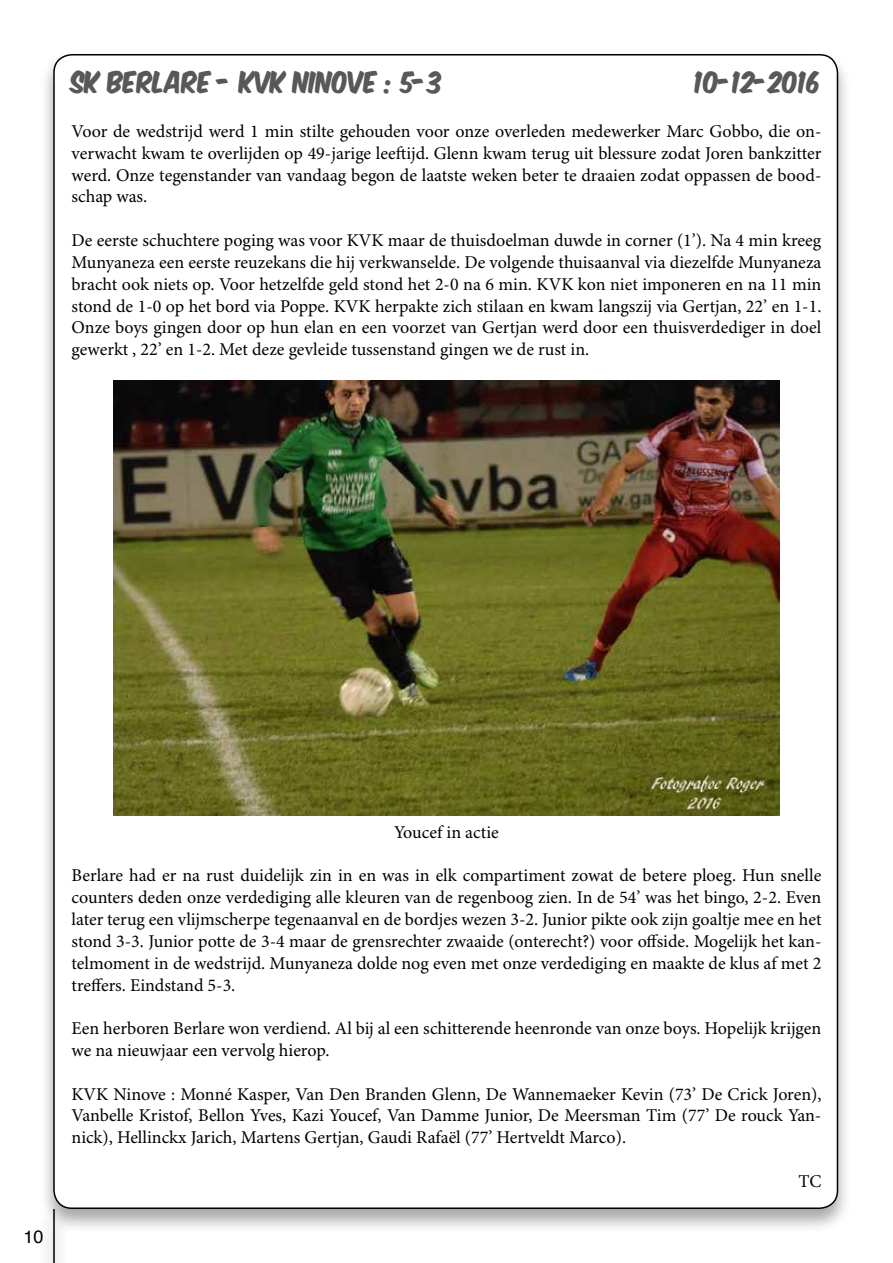
<style>
.page{position:relative;width:893px;height:1263px;background:#fff}
.page>*{position:absolute;margin:0;border:0;box-sizing:border-box;transform-origin:0 0}
.t1{font:25.5px "Komika Axis";color:#58585a;scale:.89 1}
.t2{font:18px/21.8px "Minion Pro";color:#000;text-align:justify}
.t3{font:18px "Helvetica";color:#000}
</style>
<div class="page">
<div style="left:39px;top:1207px;width:30px;height:56px;background:#f6f6f6"></div>
<hr style="left:53px;top:1209px;width:2px;height:54px;background:#000">
<div style="left:39px;top:50px;width:813px;height:1183px;background:#000;opacity:.35"></div>
<div style="left:54px;top:55px;width:783px;height:1153px;background:#fff;border-radius:18px"></div>
<img style="left:114px;top:381px;width:665px;height:435px">
<h1 class="t1" style="left:72px;top:70px;width:418px">SK BERLARE - KVK NINOVE : 5-3</h1>
<h1 class="t1" style="left:695px;top:70px;width:143px">10-12-2016</h1>
<p class="t2" style="left:72px;top:121px;width:751px">Voor de wedstrijd werd 1 min stilte gehouden voor onze overleden medewerker Marc Gobbo, die on&shy;verwacht kwam te overlijden op 49-jarige leeftijd. Glenn kwam terug uit blessure zodat Joren bankzitter werd. Onze tegenstander van vandaag begon de laatste weken beter te draaien zodat oppassen de bood&shy;schap was.</p>
<p class="t2" style="left:72px;top:230px;width:751px">De eerste schuchtere poging was voor KVK maar de thuisdoelman duwde in corner (1’). Na 4 min kreeg Munyaneza een eerste reuzekans die hij verkwanselde. De volgende thuisaanval via diezelfde Munyaneza bracht ook niets op. Voor hetzelfde geld stond het 2-0 na 6 min. KVK kon niet imponeren en na 11 min stond de 1-0 op het bord via Poppe. KVK herpakte zich stilaan en kwam langszij via Gertjan, 22’ en 1-1.<br>Onze boys gingen door op hun elan en een voorzet van Gertjan werd door een thuisverdediger in doel gewerkt , 22’ en 1-2. Met deze gevleide tussenstand gingen we de rust in.</p>
<p class="t3" style="left:23px;top:1222px;width:22px">10</p>
<p class="t2" style="left:394px;top:822px;width:106px">Youcef in actie</p>
<p class="t2" style="left:72px;top:865px;width:751px">Berlare had er na rust duidelijk zin in en was in elk compartiment zowat de betere ploeg. Hun snelle counters deden onze verdediging alle kleuren van de regenboog zien. In de 54’ was het bingo, 2-2. Even later terug een vlijmscherpe tegenaanval en de bordjes wezen 3-2. Junior pikte ook zijn goaltje mee en het stond 3-3. Junior potte de 3-4 maar de grensrechter zwaaide (onterecht?) voor offside. Mogelijk het kan&shy;telmoment in de wedstrijd. Munyaneza dolde nog even met onze verdediging en maakte de klus af met 2 treffers. Eindstand 5-3.</p>
<p class="t2" style="left:72px;top:1018px;width:751px">Een herboren Berlare won verdiend. Al bij al een schitterende heenronde van onze boys. Hopelijk krijgen we na nieuwjaar een vervolg hierop.</p>
<p class="t2" style="left:72px;top:1084px;width:751px">KVK Ninove : Monné Kasper, Van Den Branden Glenn, De Wannemaeker Kevin (73’ De Crick Joren), Vanbelle Kristof, Bellon Yves, Kazi Youcef, Van Damme Junior, De Meersman Tim (77’ De rouck Yan&shy;nick), Hellinckx Jarich, Martens Gertjan, Gaudi Rafaël (77’ Hertveldt Marco).</p>
<p class="t2" style="left:798px;top:1171px;width:24px">TC</p>
</div>
